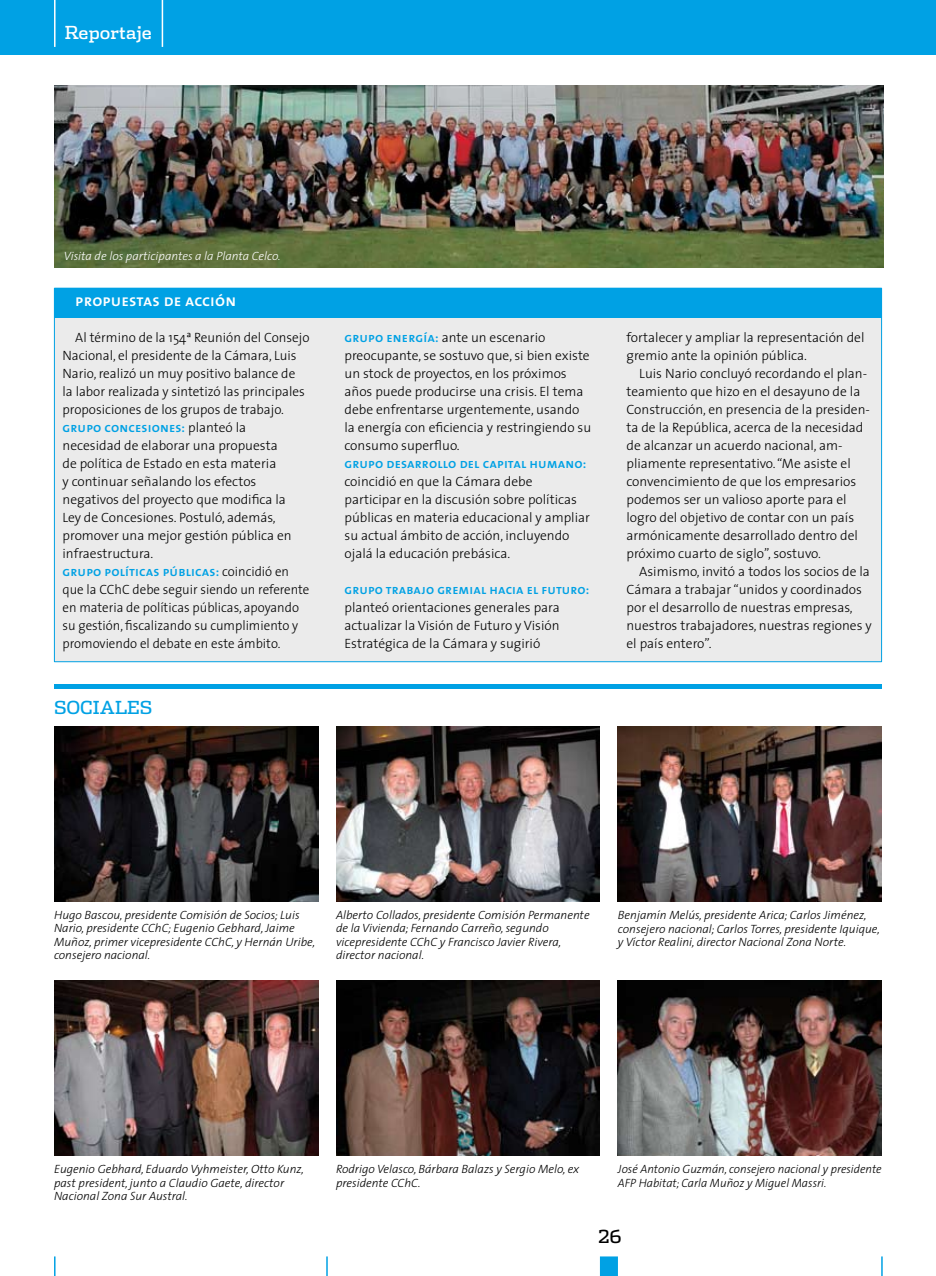
<style>
.page{position:relative;width:936px;height:1276px;background:#fff}
.page>*{position:absolute;margin:0;border:0;box-sizing:border-box;transform-origin:0 0}
.t1{font:18px "Dispatch";color:#fff}
.t2{font:18px "Dispatch";color:#00a1e4}
.t3{font:18px "Dispatch";color:#000}
.t4{font:16.5px "The Sans Semi Bold Caps";letter-spacing:.01em;color:#fff}
.t5{font:300 13.5px/18px "The Sans";color:#000}
.t6{font:300 13.5px/18px "The Sans";color:#000;scale:.96 1}
.t7{font:13.5px "The Sans Semi Bold Caps";letter-spacing:.01em;color:#00a1e4}
.t8{font:italic 300 12px/13.5px "The Sans";color:#000}
.t9{font:italic 300 12px "The Sans";color:#fff}
.s1{font-family:"The Sans";font-weight:300;color:#000}
.s2{font-family:"The Sans Semi Bold Caps";font-weight:400;color:#00a1e4}
</style>
<div class="page">
<img style="left:54px;top:85px;width:829px;height:183px">
<hr style="left:54px;top:685px;width:827px;height:4px;background:#00a1e4">
<div style="left:54px;top:288px;width:827px;height:374px;background:#ebebeb"></div>
<div style="left:54px;top:288px;width:827px;height:29px;background:#00a1e4"></div>
<div style="left:0;top:0;width:935px;height:54px;background:#00a1e4"></div>
<hr style="left:54px;top:0;width:2px;height:47px;background:#fff">
<hr style="left:162px;top:0;width:1px;height:47px;background:#fff">
<svg style="left:881px;top:1256px;width:1px;height:20px"></svg>
<div style="left:600px;top:1256px;width:18px;height:20px;background:#00a1e4"></div>
<hr style="left:326px;top:1256px;width:2px;height:20px;background:#00a1e4">
<hr style="left:54px;top:1256px;width:2px;height:20px;background:#00a1e4">
<img style="left:618px;top:726px;width:263px;height:175px">
<img style="left:54px;top:980px;width:264px;height:175px">
<img style="left:336px;top:980px;width:264px;height:175px">
<img style="left:54px;top:726px;width:264px;height:175px">
<img style="left:618px;top:980px;width:263px;height:175px">
<img style="left:336px;top:726px;width:264px;height:175px">
<h1 class="t1" style="left:65px;top:21px;width:89px">Reportaje</h1>
<p class="t9" style="left:64px;top:246px;width:218px">Visita de los participantes a la Planta Celco.</p>
<p class="t4" style="left:75px;top:287px;width:162px">propuestas de acción</p>
<p class="t5" style="left:63px;top:328px;width:248px;text-indent:13px">Al término de la 154ª Reunión del Consejo Nacional, el presidente de la Cámara, Luis Nario, realizó un muy positivo balance de<br>la labor realizada y sintetizó las principales proposiciones de los grupos de trabajo.</p>
<p class="t7" style="left:63px;top:416px;width:185px">grupo concesiones: <span class="s1">planteó la</span></p>
<p class="t5" style="left:63px;top:436px;width:231px">necesidad de elaborar una propuesta de política de Estado en esta materia<br>y continuar señalando los efectos negativos del proyecto que modifica la Ley de Concesiones. Postuló, además, promover una mejor gestión pública en infraestructura.</p>
<p class="t7" style="left:63px;top:560px;width:228px">grupo políticas públicas: <span class="s1">coincidió en</span></p>
<p class="t6" style="left:63px;top:580px;width:259px">que la CChC debe seguir siendo un referente en materia de políticas públicas, apoyando su gestión, fiscalizando su cumplimiento y promoviendo el debate en este ámbito.</p>
<h1 class="t2" style="left:54px;top:695px;width:100px">SOCIALES</h1>
<p class="t5" style="left:344px;top:328px;width:248px"><span class="s2">grupo energía:</span> ante un escenario preocupante, se sostuvo que, si bien existe un stock de proyectos, en los próximos años puede producirse una crisis. El tema debe enfrentarse urgentemente, usando la energía con eficiencia y restringiendo su consumo superfluo.</p>
<p class="t7" style="left:344px;top:452px;width:243px">grupo desarrollo del capital humano:</p>
<p class="t5" style="left:344px;top:472px;width:247px">coincidió en que la Cámara debe participar en la discusión sobre políticas públicas en materia educacional y ampliar su actual ámbito de acción, incluyendo ojalá la educación prebásica.</p>
<p class="t7" style="left:344px;top:578px;width:246px">grupo trabajo gremial hacia el futuro:</p>
<p class="t5" style="left:344px;top:598px;width:217px;text-align:justify">planteó orientaciones generales para actualizar la Visión de Futuro y Visión Estratégica de la Cámara y sugirió</p>
<p class="t5" style="left:626px;top:328px;width:239px">fortalecer y ampliar la representación del gremio ante la opinión pública.</p>
<p class="t5" style="left:626px;top:364px;width:245px;text-indent:13px">Luis Nario concluyó recordando el plan&shy;teamiento que hizo en el desayuno de la Construcción, en presencia de la presiden&shy;ta de la República, acerca de la necesidad de alcanzar un acuerdo nacional, am&shy;pliamente representativo. “Me asiste el convencimiento de que los empresarios podemos ser un valioso aporte para el logro del objetivo de contar con un país armónicamente desarrollado dentro del próximo cuarto de siglo”, sostuvo.</p>
<p class="t5" style="left:626px;top:562px;width:247px;text-indent:13px">Asimismo, invitó a todos los socios de la Cámara a trabajar “unidos y coordinados por el desarrollo de nuestras empresas, nuestros trabajadores, nuestras regiones y el país entero”.</p>
<p class="t8" style="left:54px;top:907px;width:263px">Hugo Bascou, presidente Comisión de Socios; Luis Nario, presidente CChC; Eugenio Gebhard, Jaime Muñoz, primer vicepresidente CChC, y Hernán Uribe, consejero nacional.</p>
<p class="t8" style="left:336px;top:907px;width:255px">Alberto Collados, presidente Comisión Permanente de la Vivienda; Fernando Carreño, segundo vicepresidente CChC y Francisco Javier Rivera, director nacional.</p>
<p class="t8" style="left:618px;top:908px;width:263px">Benjamín Melús, presidente Arica; Carlos Jiménez, consejero nacional; Carlos Torres, presidente Iquique, y Víctor Realini, director Nacional Zona Norte.</p>
<p class="t8" style="left:54px;top:1162px;width:251px">Eugenio Gebhard, Eduardo Vyhmeister, Otto Kunz, past president, junto a Claudio Gaete, director<br>Nacional Zona Sur Austral.</p>
<p class="t8" style="left:336px;top:1162px;width:245px">Rodrigo Velasco, Bárbara Balazs y Sergio Melo, ex presidente CChC.</p>
<p class="t8" style="left:618px;top:1162px;width:265px">José Antonio Guzmán, consejero nacional y presidente<br>AFP Habitat; Carla Muñoz y Miguel Massri.</p>
<h1 class="t3" style="left:598px;top:1224px;width:24px">26</h1>
</div>
